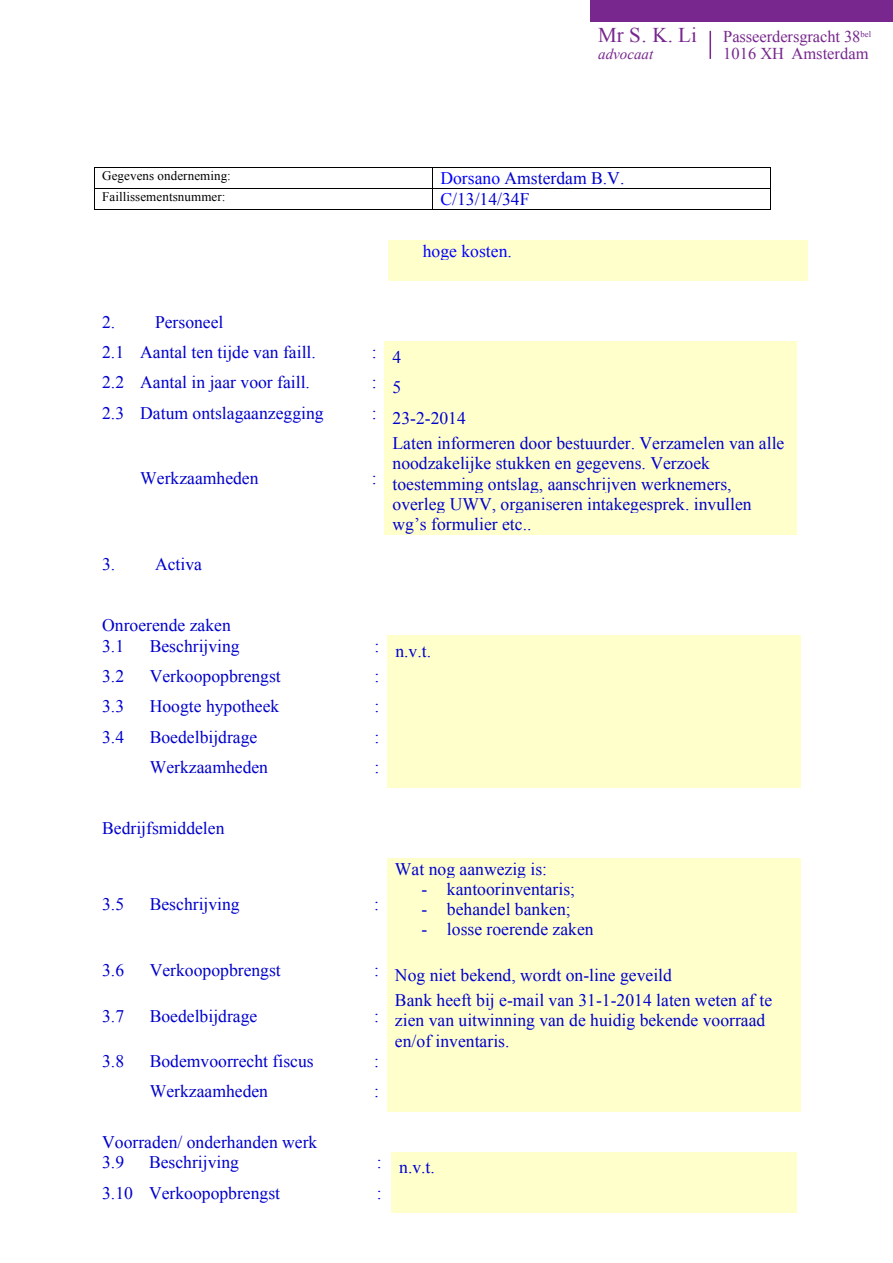
<style>
.page{position:relative;width:893px;height:1263px;background:#fff}
.page>*{position:absolute;margin:0;border:0;box-sizing:border-box;transform-origin:0 0}
.t1{font:21px "Times New Roman";color:#77278d}
.t2{font:17.55px/20.1px "Times New Roman";color:#00c}
.t3{font:17.55px "Times New Roman";color:#00f}
.t4{font:16.5px "Times New Roman";letter-spacing:-.005em;color:#77278d}
.t5{font:italic 15px "Times New Roman";color:#77278d}
.t6{font:13.05px "Times New Roman";letter-spacing:.005em;color:#000}
.s1{color:#00f}
</style>
<div class="page">
<hr style="left:709px;top:31px;width:2px;height:28px;background:#77278d">
<div style="left:590px;top:0;width:303px;height:21px;background:#77278d"></div>
<hr style="left:94px;top:167px;width:338px;height:1px;background:#000">
<hr style="left:433px;top:167px;width:337px;height:1px;background:#000">
<hr style="left:94px;top:188px;width:338px;height:1px;background:#000">
<hr style="left:433px;top:188px;width:337px;height:1px;background:#000">
<svg style="left:94px;top:168px;width:1px;height:41px"></svg>
<hr style="left:94px;top:209px;width:338px;height:1px;background:#000">
<svg style="left:432px;top:167px;width:1px;height:43px"></svg>
<hr style="left:433px;top:209px;width:337px;height:1px;background:#000">
<svg style="left:770px;top:167px;width:1px;height:43px"></svg>
<div style="left:388px;top:240px;width:420px;height:41px;background:#ffc"></div>
<div style="left:384px;top:342px;width:413px;height:30px;background:#ffc"></div>
<div style="left:384px;top:372px;width:413px;height:30px;background:#ffc"></div>
<div style="left:384px;top:402px;width:413px;height:31px;background:#ffc"></div>
<div style="left:384px;top:433px;width:413px;height:101px;background:#ffc"></div>
<div style="left:387px;top:635px;width:414px;height:31px;background:#ffc"></div>
<div style="left:387px;top:666px;width:414px;height:30px;background:#ffc"></div>
<div style="left:387px;top:696px;width:414px;height:30px;background:#ffc"></div>
<div style="left:387px;top:726px;width:414px;height:31px;background:#ffc"></div>
<div style="left:387px;top:757px;width:414px;height:30px;background:#ffc"></div>
<div style="left:387px;top:858px;width:414px;height:101px;background:#ffc"></div>
<div style="left:387px;top:959px;width:414px;height:31px;background:#ffc"></div>
<div style="left:387px;top:990px;width:414px;height:61px;background:#ffc"></div>
<div style="left:387px;top:1051px;width:414px;height:30px;background:#ffc"></div>
<div style="left:387px;top:1081px;width:414px;height:31px;background:#ffc"></div>
<div style="left:391px;top:1152px;width:406px;height:30px;background:#ffc"></div>
<div style="left:391px;top:1182px;width:406px;height:31px;background:#ffc"></div>
<p class="t1" style="left:598px;top:21px;width:100px">Mr S. K. Li</p>
<p class="t4" style="left:723px;top:25px;width:149px">Passeerdersgracht 38<sup>bel</sup></p>
<p class="t5" style="left:598px;top:44px;width:56px">advocaat</p>
<p class="t4" style="left:723px;top:42px;width:147px">1016 XH Amsterdam</p>
<p class="t6" style="left:102px;top:167px;width:130px">Gegevens onderneming:</p>
<p class="t2" style="left:440px;top:168px;width:185px"><span class="s1">Dorsano</span> Amsterdam B.V.</p>
<p class="t6" style="left:102px;top:188px;width:125px">Faillissementsnummer:</p>
<p class="t2" style="left:440px;top:189px;width:91px"><span class="s1">C</span>/13/14/34F</p>
<p class="t3" style="left:423px;top:239px;width:91px">hoge kosten.</p>
<p class="t2" style="left:102px;top:306px;width:215px;line-height:30.3px">2. Personeel<br>2.1 Aantal ten tijde van faill.</p>
<p class="t2" style="left:372px;top:344px;width:31px">: 4</p>
<p class="t2" style="left:102px;top:372px;width:209px">2.2 Aantal in jaar voor faill.</p>
<p class="t2" style="left:372px;top:375px;width:31px">: 5</p>
<p class="t2" style="left:102px;top:402px;width:223px">2.3 Datum ontslagaanzegging</p>
<p class="t2" style="left:372px;top:408px;width:96px">: 23-2-2014</p>
<p class="t2" style="left:140px;top:468px;width:120px">Werkzaamheden</p>
<p class="t2" style="left:372px;top:468px;width:6px">:</p>
<p class="t2" style="left:102px;top:554px;width:101px">3. Activa</p>
<p class="t2" style="left:392px;top:433px;width:393px">Laten informeren door bestuurder. Verzamelen van alle noodzakelijke stukken en gegevens. Verzoek toestemming ontslag, aanschrijven werknemers, overleg UWV, organiseren intakegesprek. invullen wg’s formulier etc..</p>
<p class="t2" style="left:102px;top:615px;width:130px">Onroerende zaken<br>3.1</p>
<p class="t2" style="left:150px;top:635px;width:92px">Beschrijving</p>
<p class="t2" style="left:375px;top:641px;width:58px">: n.v.t.</p>
<p class="t2" style="left:102px;top:666px;width:24px">3.2</p>
<p class="t2" style="left:150px;top:666px;width:133px">Verkoopopbrengst</p>
<p class="t2" style="left:375px;top:666px;width:6px">:</p>
<p class="t2" style="left:102px;top:696px;width:24px">3.3</p>
<p class="t2" style="left:150px;top:696px;width:131px">Hoogte hypotheek</p>
<p class="t2" style="left:375px;top:696px;width:6px">:</p>
<p class="t2" style="left:102px;top:726px;width:24px">3.4</p>
<p class="t2" style="left:150px;top:726px;width:109px">Boedelbijdrage</p>
<p class="t2" style="left:375px;top:726px;width:6px">:</p>
<p class="t2" style="left:150px;top:757px;width:120px">Werkzaamheden</p>
<p class="t2" style="left:375px;top:757px;width:6px">:</p>
<p class="t2" style="left:102px;top:818px;width:124px">Bedrijfsmiddelen</p>
<p class="t2" style="left:102px;top:894px;width:24px">3.5</p>
<p class="t2" style="left:150px;top:894px;width:92px">Beschrijving</p>
<p class="t2" style="left:374px;top:894px;width:6px">:</p>
<p class="t2" style="left:395px;top:858px;width:154px">Wat nog aanwezig is:</p>
<p class="t2" style="left:421px;top:878px;width:155px">- kantoorinventaris;</p>
<p class="t2" style="left:421px;top:899px;width:151px">- behandel banken;</p>
<p class="t2" style="left:421px;top:919px;width:174px">- losse roerende zaken</p>
<p class="t2" style="left:102px;top:959px;width:24px">3.6</p>
<p class="t2" style="left:150px;top:959px;width:133px">Verkoopopbrengst</p>
<p class="t2" style="left:374px;top:965px;width:299px">: Nog niet bekend, wordt on-line geveild</p>
<p class="t2" style="left:102px;top:1005px;width:24px">3.7</p>
<p class="t2" style="left:150px;top:1005px;width:109px">Boedelbijdrage</p>
<p class="t2" style="left:374px;top:1005px;width:6px">:</p>
<p class="t2" style="left:395px;top:990px;width:379px">Bank heeft bij e-mail van 31-1-2014 laten weten af te zien van uitwinning van de huidig bekende voorraad en/of inventaris.</p>
<p class="t2" style="left:102px;top:1051px;width:24px">3.8</p>
<p class="t2" style="left:150px;top:1051px;width:165px">Bodemvoorrecht fiscus</p>
<p class="t2" style="left:374px;top:1051px;width:6px">:</p>
<p class="t2" style="left:150px;top:1081px;width:120px">Werkzaamheden</p>
<p class="t2" style="left:374px;top:1081px;width:6px">:</p>
<p class="t2" style="left:102px;top:1132px;width:217px">Voorraden/ onderhanden werk<br>3.9</p>
<p class="t2" style="left:149px;top:1152px;width:92px">Beschrijving</p>
<p class="t2" style="left:377px;top:1157px;width:60px">: n.v.t.</p>
<p class="t2" style="left:102px;top:1182px;width:179px">3.10 Verkoopopbrengst</p>
<p class="t2" style="left:377px;top:1182px;width:6px">:</p>
</div>
